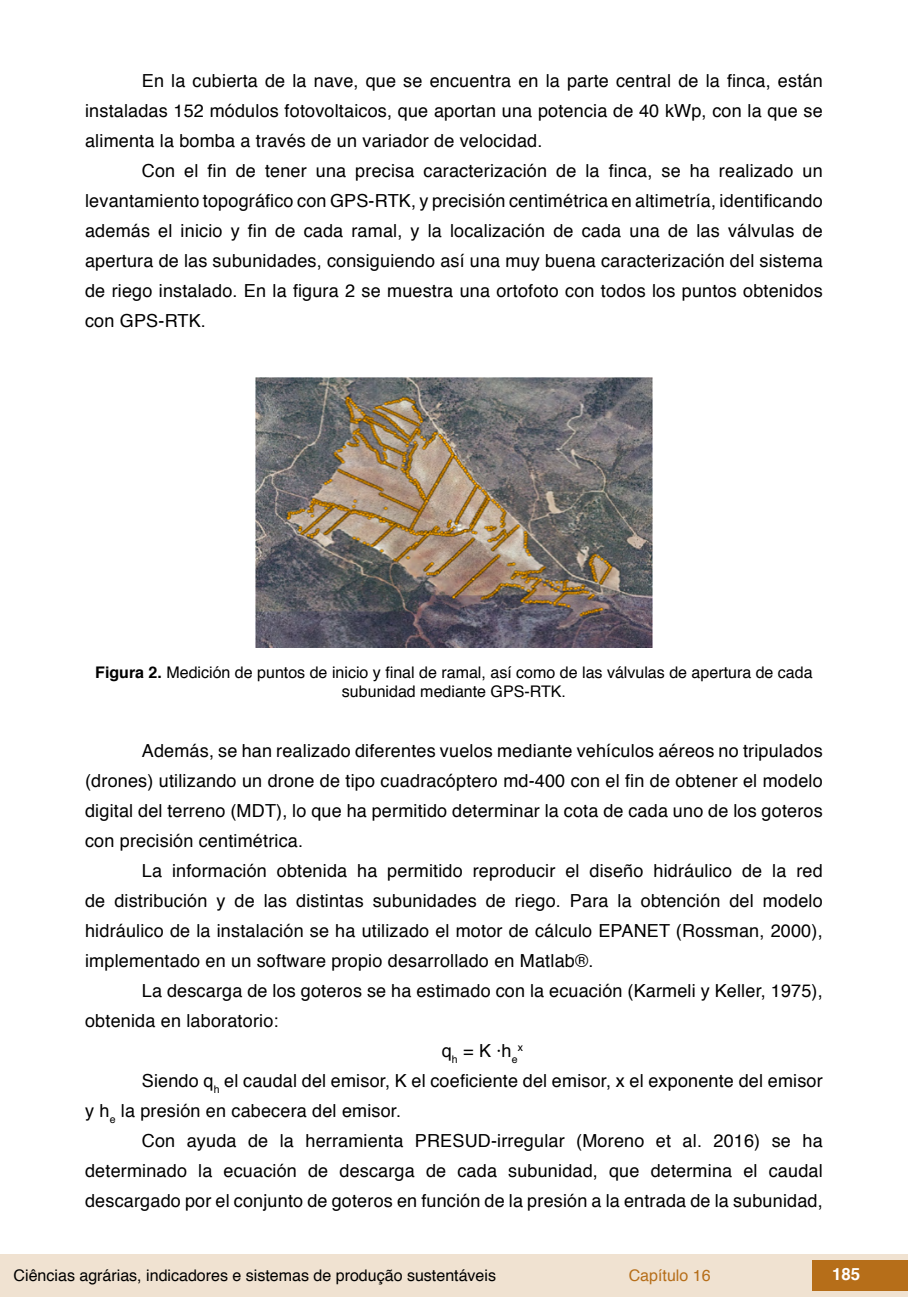
<style>
.page{position:relative;width:908px;height:1304px;background:#fff}
.page>*{position:absolute;margin:0;border:0;box-sizing:border-box;transform-origin:0 0}
.txt{font:18px/30px "Helvetica";letter-spacing:.01em;color:#000;text-align:justify}
.t1{font:700 16.8px "Helvetica";color:#fff}
.imagens_graf_tab{font:16px/19.2px "Helvetica";color:#000;text-align:center}
.t2{font:16px "Helvetica";color:#b66e19}
.txt-2{font:10.4px "Helvetica";color:#000}
.s1{font-weight:700}
</style>
<div class="page">
<div style="left:0;top:1254px;width:906px;height:43px;background:#f0e2d1"></div>
<div style="left:812px;top:1261px;width:95px;height:30px;background:#b66e19"></div>
<img style="left:255px;top:377px;width:397px;height:270px">
<p class="txt" style="left:85px;top:66px;width:738px;text-indent:57px">En la cubierta de la nave, que se encuentra en la parte central de la finca, están instaladas 152 módulos fotovoltaicos, que aportan una potencia de 40 kWp, con la que se alimenta la bomba a través de un variador de velocidad.</p>
<p class="txt" style="left:85px;top:156px;width:738px;text-indent:57px">Con el fin de tener una precisa caracterización de la finca, se ha realizado un levantamiento topográfico con GPS-RTK, y precisión centimétrica en altimetría, identificando además el inicio y fin de cada ramal, y la localización de cada una de las válvulas de apertura de las subunidades, consiguiendo así una muy buena caracterización del sistema de riego instalado. En la figura 2 se muestra una ortofoto con todos los puntos obtenidos con GPS-RTK.</p>
<p class="imagens_graf_tab" style="left:95px;top:663px;width:718px"><span class="s1">Figura 2.</span> Medición de puntos de inicio y final de ramal, así como de las válvulas de apertura de cada subunidad mediante GPS-RTK.</p>
<p class="txt" style="left:85px;top:736px;width:738px;text-indent:57px">Además, se han realizado diferentes vuelos mediante vehículos aéreos no tripulados (drones) utilizando un drone de tipo cuadracóptero md-400 con el fin de obtener el modelo digital del terreno (MDT), lo que ha permitido determinar la cota de cada uno de los goteros con precisión centimétrica.</p>
<p class="txt" style="left:85px;top:856px;width:738px;text-indent:57px">La información obtenida ha permitido reproducir el diseño hidráulico de la red de distribución y de las distintas subunidades de riego. Para la obtención del modelo hidráulico de la instalación se ha utilizado el motor de cálculo EPANET (Rossman, 2000), implementado en un software propio desarrollado en Matlab®.</p>
<p class="txt" style="left:85px;top:976px;width:738px;text-indent:57px">La descarga de los goteros se ha estimado con la ecuación (Karmeli y Keller, 1975), obtenida en laboratorio:</p>
<p class="txt" style="left:441px;top:1036px;width:77px">q<sub>h</sub> = K ·h<sub>e</sub></p>
<p class="txt-2" style="left:517px;top:1039px;width:7px">x</p>
<p class="txt" style="left:85px;top:1066px;width:738px;text-indent:57px">Siendo q<sub>h</sub> el caudal del emisor, K el coeficiente del emisor, x el exponente del emisor y h<sub>e</sub> la presión en cabecera del emisor.</p>
<p class="txt" style="left:85px;top:1126px;width:738px;text-indent:57px">Con ayuda de la herramienta PRESUD-irregular (Moreno et al. 2016) se ha determinado la ecuación de descarga de cada subunidad, que determina el caudal descargado por el conjunto de goteros en función de la presión a la entrada de la subunidad,</p>
<p class="imagens_graf_tab" style="left:14px;top:1266px;width:483px">Ciências agrárias, indicadores e sistemas de produção sustentáveis</p>
<p class="t2" style="left:628px;top:1263px;width:83px">Capítulo 16</p>
<p class="t1" style="left:831px;top:1261px;width:30px">185</p>
</div>
